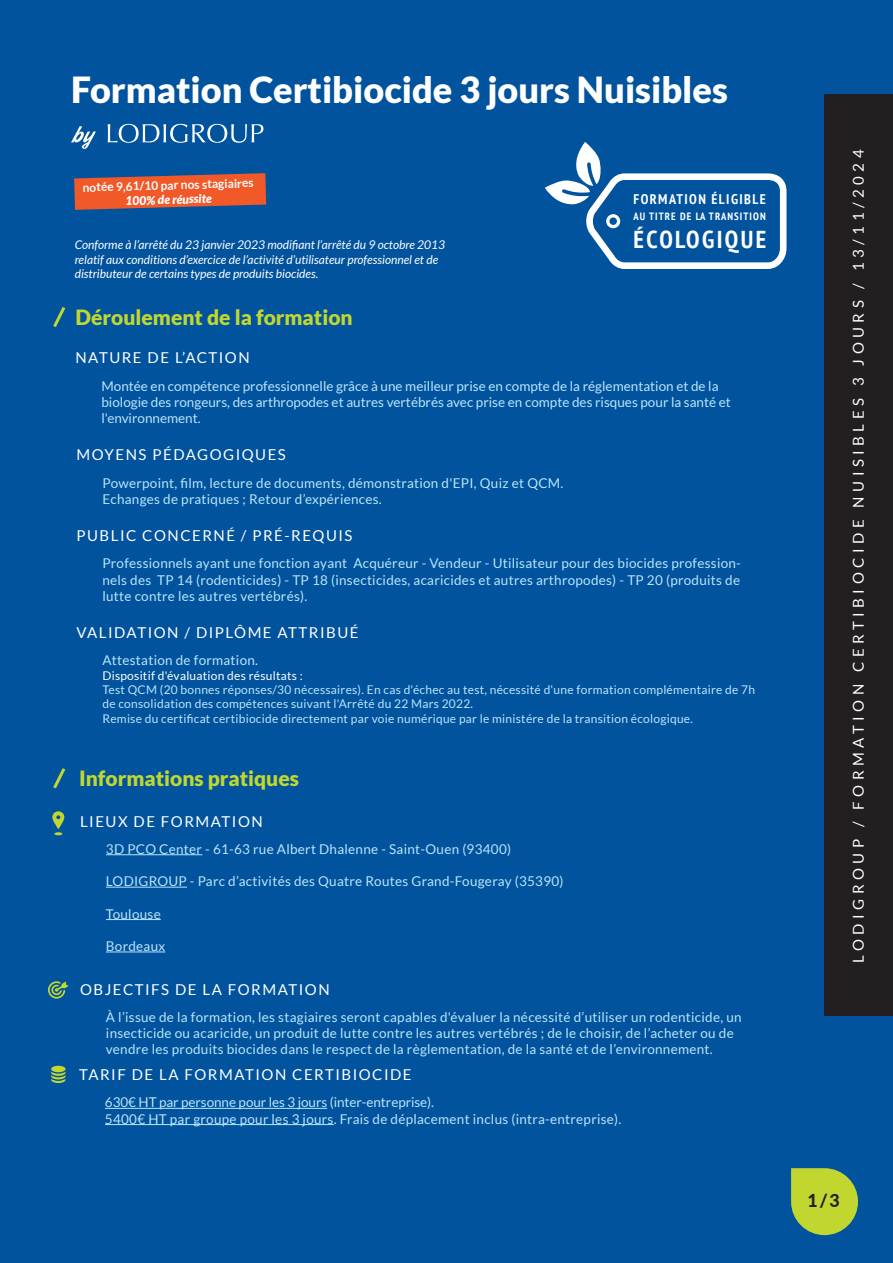
<style>
.page{position:relative;width:893px;height:1263px;background:#01539e}
.page>*{position:absolute;margin:0;border:0;box-sizing:border-box;transform-origin:0 0}
.t1{font:900 36px "Lato";color:#fff}
.t2{font:700 condensed 24.45px "PT Sans";letter-spacing:.1em;color:#fff}
.t3{font:900 21px "Lato";color:#c1d72f}
.t4{font:800 17.85px "Lato";color:#231f20}
.t5{font:15px "Lato";letter-spacing:.1em;color:#fff}
.t6{font:15px "Lato";letter-spacing:.3em;color:#fff}
.t7{font:700 condensed 13.95px "PT Sans";letter-spacing:.1em;color:#fff}
.t8{font:13.5px/16.2px "Lato";letter-spacing:.02em;color:#b9e5fa}
.t9{font:13.5px/16.2px "Lato";color:#b9e5fa}
.t10{font:12px/14.4px "Lato";letter-spacing:.02em;color:#b9e5fa}
.t11{font:italic 12px/14.4px "Lato";color:#fff}
.t12{font:12px "Lato";letter-spacing:.02em;color:#fff}
.t13{font:700 12px "Lato";color:#fff}
.t14{font:italic 900 12px "Lato";color:#fff}
.t15{font:700 condensed 10.65px "PT Sans";letter-spacing:.1em;color:#fff}
</style>
<div class="page">
<hr style="left:106px;top:854px;width:96px;height:1px;background:#b9e5fa">
<hr style="left:106px;top:887px;width:81px;height:1px;background:#b9e5fa">
<hr style="left:106px;top:919px;width:55px;height:1px;background:#b9e5fa">
<hr style="left:106px;top:951px;width:59px;height:1px;background:#b9e5fa">
<svg style="left:52px;top:811px;width:12px;height:24px"></svg>
<svg style="left:48px;top:981px;width:21px;height:17px"></svg>
<hr style="left:105px;top:1108px;width:222px;height:1px;background:#b9e5fa">
<hr style="left:105px;top:1124px;width:229px;height:1px;background:#b9e5fa">
<svg style="left:51px;top:1066px;width:15px;height:17px"></svg>
<div style="left:824px;top:95px;width:69px;height:921px;background:#231f20"></div>
<svg style="left:71px;top:126px;width:25px;height:23px"></svg>
<svg style="left:108px;top:124px;width:155px;height:19px"></svg>
<svg style="left:545px;top:142px;width:241px;height:127px"></svg>
<svg style="left:74px;top:173px;width:192px;height:37px;background:#cb583b"></svg>
<svg style="left:791px;top:1168px;width:67px;height:67px;background:#a1c141"></svg>
<svg style="left:53px;top:307px;width:13px;height:20px"></svg>
<svg style="left:53px;top:768px;width:13px;height:21px"></svg>
<h1 class="t1" style="left:71px;top:69px;width:658px">Formation Certibiocide 3 jours Nuisibles</h1>
<p class="t13" style="left:82px;top:181px;width:173px;rotate:-2deg">notée 9,61/10 par nos stagiaires</p>
<p class="t14" style="left:125px;top:194px;width:88px;rotate:-2deg">100% de réussite</p>
<p class="t11" style="left:75px;top:238px;width:372px">Conforme à l’arrêté du 23 janvier 2023 modifiant l’arrêté du 9 octobre 2013 relatif aux conditions d’exercice de l’activité d’utilisateur professionnel et de distributeur de certains types de produits biocides.</p>
<h3 class="t3" style="left:75px;top:305px;width:279px">Déroulement de la formation</h3>
<p class="t5" style="left:75px;top:349px;width:176px">NATURE DE L’ACTION</p>
<p class="t7" style="left:633px;top:190px;width:134px">FORMATION ÉLIGIBLE</p>
<p class="t15" style="left:633px;top:209px;width:134px">AU TITRE DE LA TRANSITION</p>
<h2 class="t2" style="left:633px;top:223px;width:134px">ÉCOLOGIQUE</h2>
<p class="t9" style="left:101px;top:378px;width:631px">Montée en compétence professionnelle grâce à une meilleur prise en compte de la réglementation et de la biologie des rongeurs, des arthropodes et autres vertébrés avec prise en compte des risques pour la santé et l'environnement.</p>
<p class="t5" style="left:76px;top:447px;width:211px">MOYENS PÉDAGOGIQUES</p>
<p class="t8" style="left:102px;top:475px;width:463px">Powerpoint, film, lecture de documents, démonstration d'EPI, Quiz et QCM.<br>Echanges de pratiques ; Retour d’expériences.</p>
<p class="t5" style="left:76px;top:527px;width:278px">PUBLIC CONCERNÉ / PRÉ-REQUIS</p>
<p class="t8" style="left:102px;top:555px;width:640px;text-align:justify">Professionnels ayant une fonction ayant Acquéreur - Vendeur - Utilisateur pour des biocides profession&shy;nels des TP 14 (rodenticides) - TP 18 (insecticides, acaricides et autres arthropodes) - TP 20 (produits de lutte contre les autres vertébrés).</p>
<p class="t5" style="left:76px;top:624px;width:284px">VALIDATION / DIPLÔME ATTRIBUÉ</p>
<p class="t8" style="left:102px;top:652px;width:157px">Attestation de formation.</p>
<p class="t12" style="left:102px;top:668px;width:202px">Dispositif d'évaluation des résultats :</p>
<p class="t10" style="left:102px;top:682px;width:654px">Test QCM (20 bonnes réponses/30 nécessaires). En cas d'échec au test, nécessité d'une formation complémentaire de 7h de consolidation des compétences suivant l'Arrêté du 22 Mars 2022.<br>Remise du certificat certibiocide directement par voie numérique par le ministére de la transition écologique.</p>
<h3 class="t3" style="left:79px;top:766px;width:222px">Informations pratiques</h3>
<p class="t5" style="left:80px;top:813px;width:184px">LIEUX DE FORMATION</p>
<p class="t8" style="left:106px;top:841px;width:407px">3D PCO Center - 61-63 rue Albert Dhalenne - Saint-Ouen (93400)</p>
<p class="t8" style="left:106px;top:873px;width:459px">LODIGROUP - Parc d’activités des Quatre Routes Grand-Fougeray (35390)</p>
<p class="t8" style="left:106px;top:905px;width:56px">Toulouse</p>
<p class="t8" style="left:106px;top:938px;width:61px">Bordeaux</p>
<p class="t5" style="left:80px;top:981px;width:251px">OBJECTIFS DE LA FORMATION</p>
<p class="t8" style="left:106px;top:1008px;width:637px">À l’issue de la formation, les stagiaires seront capables d'évaluer la nécessité d’utiliser un rodenticide, un insecticide ou acaricide, un produit de lutte contre les autres vertébrés ; de le choisir, de l’acheter ou de vendre les produits biocides dans le respect de la règlementation, de la santé et de l’environnement.</p>
<p class="t5" style="left:79px;top:1066px;width:334px">TARIF DE LA FORMATION CERTIBIOCIDE</p>
<p class="t8" style="left:105px;top:1094px;width:518px">630€ HT par personne pour les 3 jours (inter-entreprise).<br>5400€ HT par groupe pour les 3 jours. Frais de déplacement inclus (intra-entreprise).</p>
<p class="t6" style="left:850px;top:962px;width:814px;rotate:-90deg">LODIGROUP / FORMATION CERTIBIOCIDE NUISIBLES 3 JOURS / 13/11/2024</p>
<h3 class="t4" style="left:807px;top:1187px;width:34px">1/3</h3>
</div>
